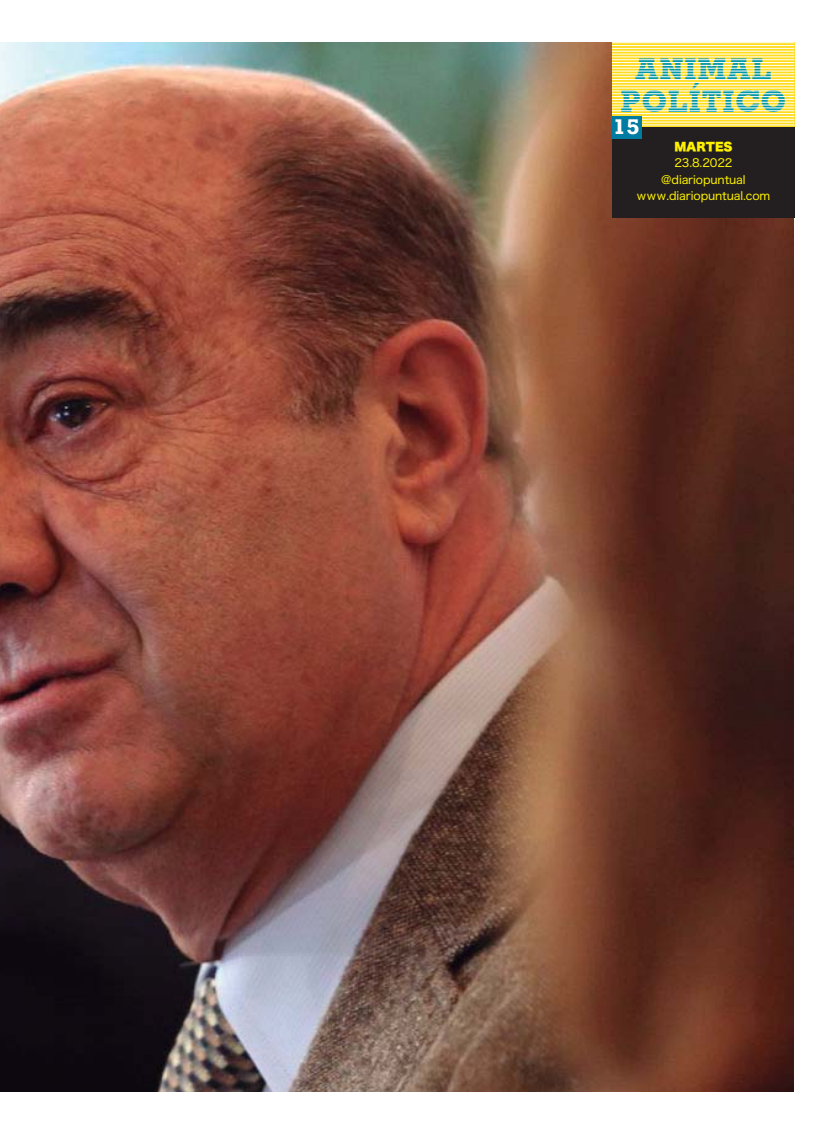
<style>
.page{position:relative;width:837px;height:1134px;background:#fff}
.page>*{position:absolute;margin:0;border:0;box-sizing:border-box;transform-origin:0 0}
.t1{font:700 30px/32.3px "Geometric Slab 703 BT Xtra";letter-spacing:.05em;color:#0097a7;text-align:center}
.t2{font:700 20px "Rockwell";color:#fff}
.t3{font:11.3px/16.4px "Hiragino Sans W4 90 msp RKSJ H";letter-spacing:-.01em;color:#fff200;text-align:center}
.t4{font:11.3px "Hiragino Sans W9 90 msp RKSJ H";letter-spacing:-.01em;color:#fff200}
</style>
<div class="page">
<img style="left:0;top:43px;width:793px;height:1048px">
<svg style="left:612px;top:43px;width:182px;height:84px;background:#fee03b"></svg>
<div style="left:612px;top:127px;width:182px;height:91px;background:#231f20"></div>
<hr style="left:611px;top:88px;width:183px;height:1px;background:#fff">
<hr style="left:611px;top:90px;width:183px;height:1px;background:#fff">
<hr style="left:611px;top:93px;width:183px;height:1px;background:#fff">
<hr style="left:611px;top:96px;width:183px;height:1px;background:#fff">
<hr style="left:611px;top:99px;width:183px;height:1px;background:#fff">
<hr style="left:611px;top:102px;width:183px;height:1px;background:#fff">
<hr style="left:611px;top:105px;width:183px;height:1px;background:#fff">
<hr style="left:611px;top:107px;width:183px;height:1px;background:#fff">
<hr style="left:611px;top:110px;width:183px;height:1px;background:#fff">
<hr style="left:611px;top:113px;width:183px;height:1px;background:#fff">
<hr style="left:611px;top:116px;width:183px;height:1px;background:#fff">
<hr style="left:611px;top:119px;width:183px;height:1px;background:#fff">
<hr style="left:611px;top:122px;width:183px;height:1px;background:#fff">
<hr style="left:611px;top:124px;width:183px;height:1px;background:#fff">
<hr style="left:611px;top:45px;width:183px;height:1px;background:#fff">
<hr style="left:611px;top:48px;width:183px;height:1px;background:#fff">
<hr style="left:611px;top:51px;width:183px;height:1px;background:#fff">
<hr style="left:611px;top:54px;width:183px;height:1px;background:#fff">
<hr style="left:611px;top:56px;width:183px;height:1px;background:#fff">
<hr style="left:611px;top:59px;width:183px;height:1px;background:#fff">
<hr style="left:611px;top:62px;width:183px;height:1px;background:#fff">
<hr style="left:611px;top:65px;width:183px;height:1px;background:#fff">
<hr style="left:611px;top:68px;width:183px;height:1px;background:#fff">
<hr style="left:611px;top:71px;width:183px;height:1px;background:#fff">
<hr style="left:611px;top:73px;width:183px;height:1px;background:#fff">
<hr style="left:611px;top:76px;width:183px;height:1px;background:#fff">
<hr style="left:611px;top:79px;width:183px;height:1px;background:#fff">
<hr style="left:611px;top:82px;width:183px;height:1px;background:#fff">
<hr style="left:611px;top:85px;width:183px;height:1px;background:#fff">
<div style="left:612px;top:116px;width:29px;height:22px;background:#007ba1"></div>
<h1 class="t1" style="left:620px;top:53px;width:166px">ANIMAL<br>POLÍTICO</h1>
<h2 class="t2" style="left:613px;top:121px;width:28px">15</h2>
<p class="t4" style="left:674px;top:142px;width:60px">MARTES</p>
<p class="t3" style="left:636px;top:156px;width:135px">23.8.2022 @diariopuntual www.diariopuntual.com</p>
</div>
